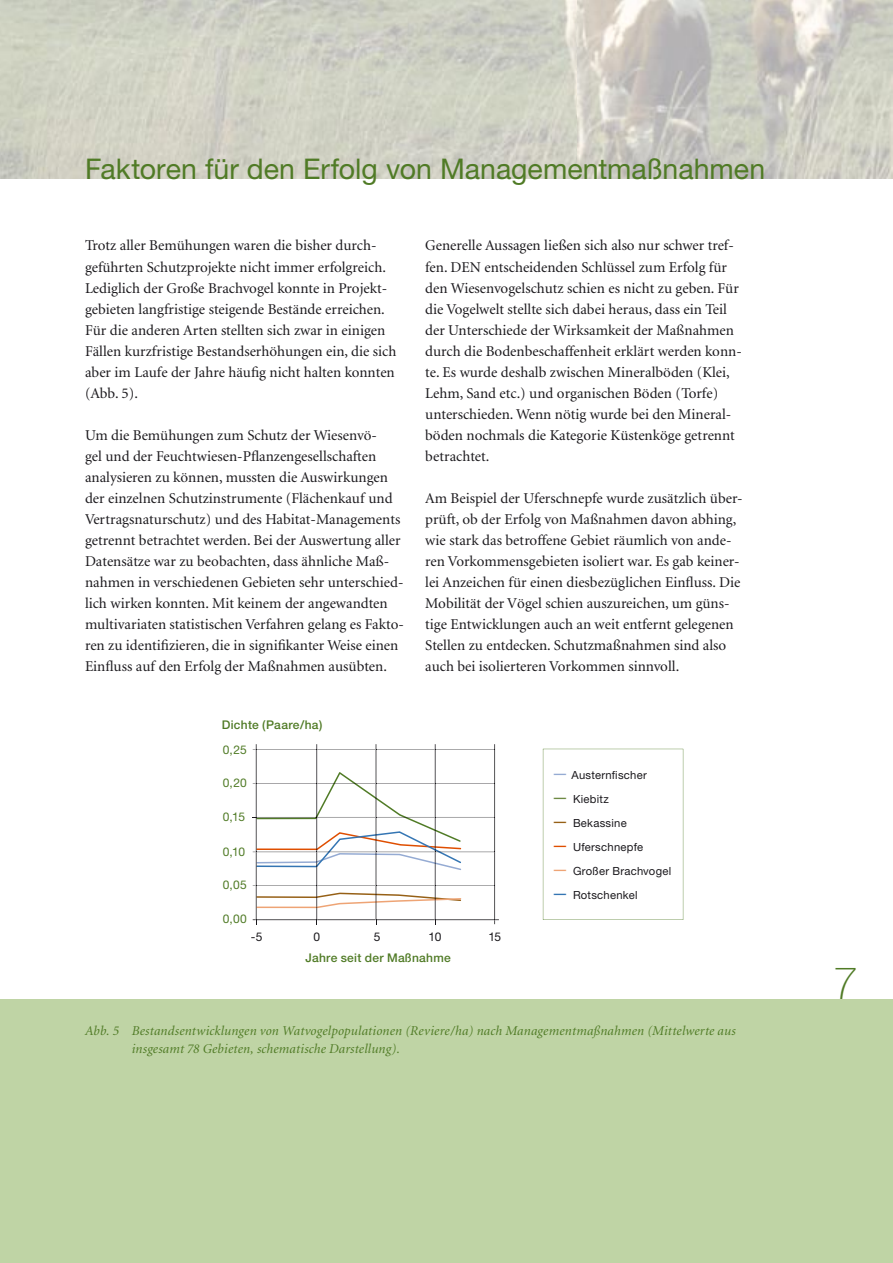
<style>
.page{position:relative;width:893px;height:1263px;background:#fff}
.page>*{position:absolute;margin:0;border:0;box-sizing:border-box;transform-origin:0 0}
.t1{font:100 45px "Helvetica Neue";color:#507b26}
.t2{font:28.5px "Helvetica Neue";color:#507b26}
.t3{font:15px/21px "Minion";color:#1b191d}
.t4{font:italic 13.5px/18px "Minion";letter-spacing:.01em;color:#507b26}
.t5{font:500 12px "Helvetica Neue";letter-spacing:.02em;color:#507b26}
.t6{font:12px "Helvetica Neue";color:#507b26}
.t7{font:12px "Helvetica Neue";color:#1b191d}
.t8{font:11.25px "Helvetica Neue";letter-spacing:.025em;color:#1b191d}
.s1{font-size:16.5px;color:#95abd3}
.s2{font-size:16.5px;color:#6e8a44}
.s3{font-size:16.5px;color:#966016}
.s4{font-size:16.5px;color:#df4e00}
.s5{font-size:16.5px;color:#eea475}
.s6{font-size:16.5px;color:#3475b3}
</style>
<div class="page">
<img style="left:0;top:0;width:893px;height:179px">
<div style="left:0;top:999px;width:893px;height:264px;background:#bfd4a5"></div>
<svg style="left:543px;top:749px;width:140px;height:171px"></svg>
<svg style="left:253px;top:744px;width:246px;height:180px"></svg>
<h2 class="t2" style="left:85px;top:151px;width:682px">Faktoren für den Erfolg von Managementmaßnahmen</h2>
<p class="t3" style="left:85px;top:236px;width:313px">Trotz aller Bemühungen waren die bisher durch&shy;geführten Schutzprojekte nicht immer erfolgreich.<br>Lediglich der Große Brachvogel konnte in Projekt&shy;gebieten langfristige steigende Bestände erreichen.<br>Für die anderen Arten stellten sich zwar in einigen Fällen kurzfristige Bestandserhöhungen ein, die sich aber im Laufe der Jahre häufig nicht halten konnten (Abb. 5).</p>
<p class="t3" style="left:85px;top:425px;width:320px">Um die Bemühungen zum Schutz der Wiesenvö-<br>gel und der Feuchtwiesen-Pflanzengesellschaften analysieren zu können, mussten die Auswirkungen der einzelnen Schutzinstrumente (Flächenkauf und Vertragsnaturschutz) und des Habitat-Managements getrennt betrachtet werden. Bei der Auswertung aller Datensätze war zu beobachten, dass ähnliche Maß&shy;nahmen in verschiedenen Gebieten sehr unterschied&shy;lich wirken konnten. Mit keinem der angewandten multivariaten statistischen Verfahren gelang es Fakto&shy;ren zu identifizieren, die in signifikanter Weise einen Einfluss auf den Erfolg der Maßnahmen ausübten.</p>
<p class="t5" style="left:222px;top:718px;width:102px">Dichte (Paare/ha)</p>
<p class="t6" style="left:223px;top:742px;width:25px">0,25</p>
<p class="t6" style="left:223px;top:775px;width:25px">0,20</p>
<p class="t6" style="left:223px;top:810px;width:24px">0,15</p>
<p class="t6" style="left:223px;top:844px;width:24px">0,10</p>
<p class="t6" style="left:223px;top:877px;width:25px">0,05</p>
<p class="t6" style="left:223px;top:912px;width:25px">0,00</p>
<p class="t3" style="left:425px;top:236px;width:318px">Generelle Aussagen ließen sich also nur schwer tref&shy;fen. DEN entscheidenden Schlüssel zum Erfolg für den Wiesenvogelschutz schien es nicht zu geben. Für die Vogelwelt stellte sich dabei heraus, dass ein Teil der Unterschiede der Wirksamkeit der Maßnahmen durch die Bodenbeschaffenheit erklärt werden konn&shy;te. Es wurde deshalb zwischen Mineralböden (Klei, Lehm, Sand etc.) und organischen Böden (Torfe) unterschieden. Wenn nötig wurde bei den Mineral&shy;böden nochmals die Kategorie Küstenköge getrennt betrachtet.</p>
<p class="t3" style="left:425px;top:488px;width:319px">Am Beispiel der Uferschnepfe wurde zusätzlich über&shy;prüft, ob der Erfolg von Maßnahmen davon abhing, wie stark das betroffene Gebiet räumlich von ande&shy;ren Vorkommensgebieten isoliert war. Es gab keiner&shy;lei Anzeichen für einen diesbezüglichen Einfluss. Die Mobilität der Vögel schien auszureichen, um güns&shy;tige Entwicklungen auch an weit entfernt gelegenen Stellen zu entdecken. Schutzmaßnahmen sind also auch bei isolierteren Vorkommen sinnvoll.</p>
<p class="t8" style="left:552px;top:768px;width:97px"><span class="s1">—</span> Austernfischer</p>
<p class="t8" style="left:552px;top:792px;width:59px"><span class="s2">—</span> Kiebitz</p>
<p class="t8" style="left:552px;top:816px;width:77px"><span class="s3">—</span> Bekassine</p>
<p class="t8" style="left:552px;top:840px;width:93px"><span class="s4">—</span> Uferschnepfe</p>
<p class="t8" style="left:552px;top:864px;width:121px"><span class="s5">—</span> Großer Brachvogel</p>
<p class="t8" style="left:552px;top:888px;width:87px"><span class="s6">—</span> Rotschenkel</p>
<p class="t7" style="left:251px;top:929px;width:13px">-5</p>
<p class="t7" style="left:313px;top:929px;width:8px">0</p>
<p class="t7" style="left:374px;top:929px;width:8px">5</p>
<p class="t7" style="left:428px;top:929px;width:14px">10</p>
<p class="t7" style="left:488px;top:929px;width:14px">15</p>
<p class="t5" style="left:305px;top:950px;width:147px">Jahre seit der Maßnahme</p>
<p class="t4" style="left:132px;top:1022px;width:605px;text-indent:-47px">Abb. 5 Bestandsentwicklungen von Watvogelpopulationen (Reviere/ha) nach Managementmaßnahmen (Mittelwerte aus insgesamt 78 Gebieten, schematische Darstellung).</p>
<h1 class="t1" style="left:833px;top:958px;width:27px">7</h1>
</div>
